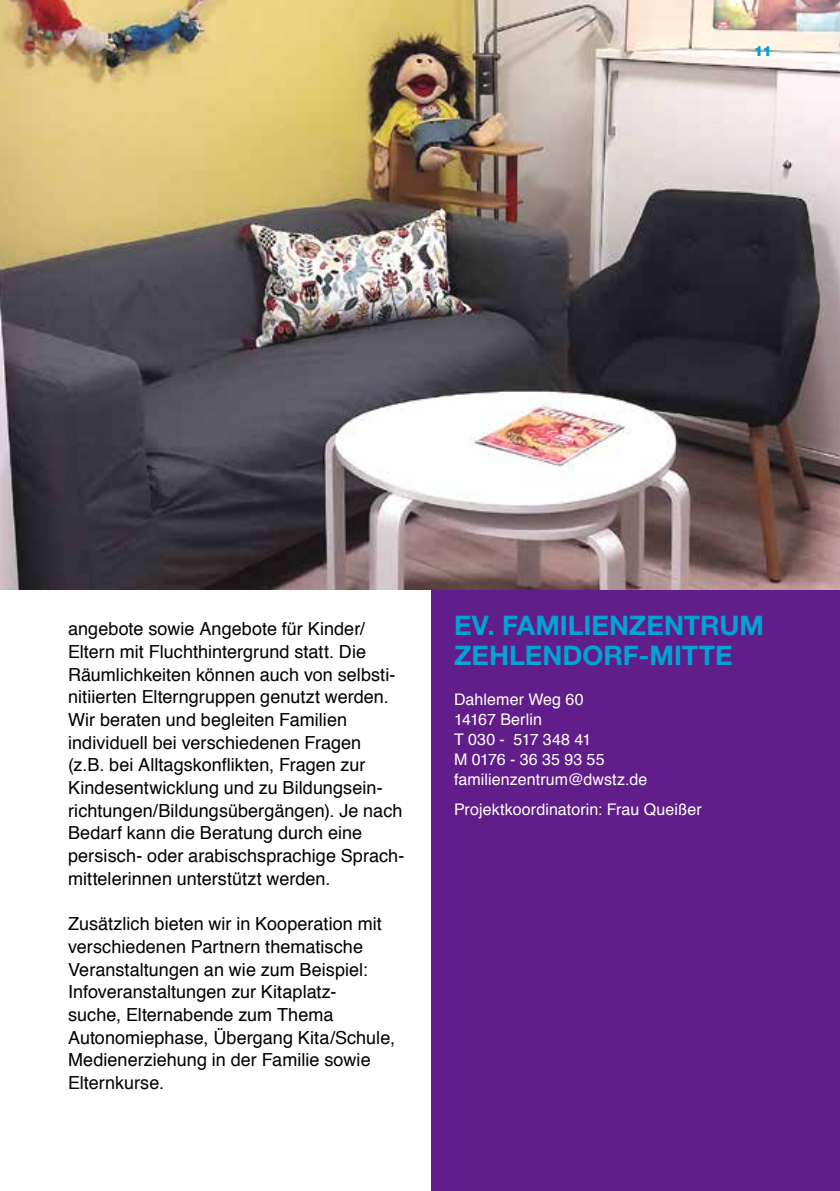
<style>
.page{position:relative;width:840px;height:1191px;background:#fff}
.page>*{position:absolute;margin:0;border:0;box-sizing:border-box;transform-origin:0 0}
.t1{font:700 27px/30px "Helvetica Neue";color:#00a3d3}
.t2{font:18px/22.6px "Helvetica";letter-spacing:.005em;color:#000}
.t3{font:16px/20px "Helvetica";letter-spacing:.005em;color:#fff}
.t4{font:900 14px "Helvetica Neue";color:#00a3d3}
</style>
<div class="page">
<div style="left:431px;top:0;width:408px;height:1191px;background:#611d89"></div>
<img style="left:0;top:0;width:839px;height:590px">
<p class="t4" style="left:753px;top:43px;width:19px">11</p>
<p class="t2" style="left:68px;top:618px;width:338px">angebote sowie Angebote für Kinder/ Eltern mit Fluchthintergrund statt. Die Räumlichkeiten können auch von selbsti&shy;nitiierten Elterngruppen genutzt werden.<br>Wir beraten und begleiten Familien individuell bei verschiedenen Fragen<br>(z.B. bei Alltagskonflikten, Fragen zur Kindesentwicklung und zu Bildungsein&shy;richtungen/Bildungsübergängen). Je nach Bedarf kann die Beratung durch eine persisch- oder arabischsprachige Sprach&shy;mittelerinnen unterstützt werden.</p>
<p class="t2" style="left:68px;top:913px;width:328px">Zusätzlich bieten wir in Kooperation mit verschiedenen Partnern thematische Veranstaltungen an wie zum Beispiel:<br>Infoveranstaltungen zur Kitaplatz-<br>suche, Elternabende zum Thema Autonomiephase, Übergang Kita/Schule, Medienerziehung in der Familie sowie Elternkurse.</p>
<h1 class="t1" style="left:454px;top:610px;width:311px">EV. FAMILIENZENTRUM<br>ZEHLENDORF-MITTE</h1>
<p class="t3" style="left:454px;top:690px;width:195px">Dahlemer Weg 60<br>14167 Berlin<br>T 030 - 517 348 41<br>M 0176 - 36 35 93 55 familienzentrum@dwstz.de</p>
<p class="t3" style="left:454px;top:800px;width:249px">Projektkoordinatorin: Frau Queißer</p>
</div>
